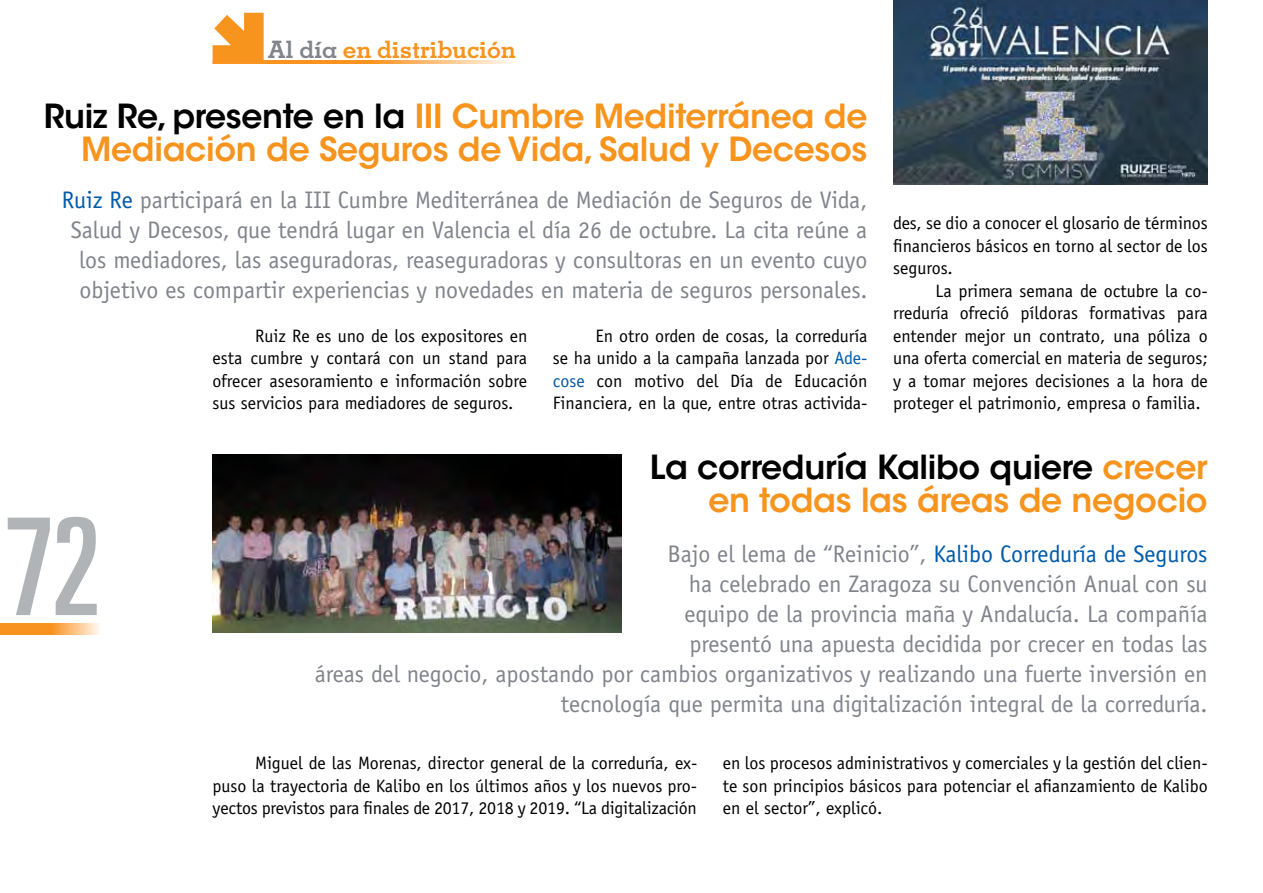
<style>
.page{position:relative;width:1263px;height:893px;background:#fff}
.page>*{position:absolute;margin:0;border:0;box-sizing:border-box;transform-origin:0 0}
.t1{font:ultra-condensed 135px "Univers LT Std";color:#b1b4b6}
.t2{font:600 33px/33px "ITC Avant Garde Std";letter-spacing:-.01em;color:#f7941e;text-align:right}
.t3{font:24px/30px "Officina Sans Std";letter-spacing:-.005em;color:#81848b;text-align:right}
.t4{font:700 24px "Memphis LT Std";letter-spacing:-.01em;color:#f7941e}
.t5{font:18px/22.5px "Officina Sans Std";color:#000;text-align:justify}
.s1{color:#81848b}
.s2{color:#000}
.s3{color:#005baa}
</style>
<div class="page">
<svg style="left:0;top:624px;width:100px;height:10px"></svg>
<svg style="left:264px;top:61px;width:249px;height:3px"></svg>
<svg style="left:213px;top:13px;width:51px;height:51px"></svg>
<img style="left:213px;top:454px;width:408px;height:179px">
<img style="left:893px;top:0;width:315px;height:184px">
<p class="t4" style="left:268px;top:35px;width:249px"><span class="s1">Al día</span> en distribución</p>
<p class="t2" style="left:44px;top:100px;width:825px"><span class="s2">Ruiz Re, presente en la</span> III Cumbre Mediterránea de<br>Mediación de Seguros de Vida, Salud y Decesos</p>
<p class="t3" style="left:62px;top:185px;width:807px"><span class="s3">Ruiz Re</span> participará en la III Cumbre Mediterránea de Mediación de Seguros de Vida, Salud y Decesos, que tendrá lugar en Valencia el día 26 de octubre. La cita reúne a los mediadores, las aseguradoras, reaseguradoras y consultoras en un evento cuyo objetivo es compartir experiencias y novedades en materia de seguros personales.</p>
<p class="t5" style="left:893px;top:212px;width:316px">des, se dio a conocer el glosario de términos</p>
<p class="t5" style="left:893px;top:234px;width:316px">financieros básicos en torno al sector de los</p>
<p class="t5" style="left:893px;top:257px;width:61px">seguros.</p>
<p class="t5" style="left:935px;top:279px;width:274px">La primera semana de octubre la co-</p>
<p class="t5" style="left:893px;top:302px;width:316px">rreduría ofreció píldoras formativas para</p>
<p class="t5" style="left:893px;top:324px;width:316px">entender mejor un contrato, una póliza o</p>
<p class="t5" style="left:893px;top:347px;width:316px">una oferta comercial en materia de seguros;</p>
<p class="t5" style="left:893px;top:369px;width:316px">y a tomar mejores decisiones a la hora de</p>
<p class="t5" style="left:893px;top:392px;width:309px">proteger el patrimonio, empresa o familia.</p>
<p class="t2" style="left:650px;top:450px;width:559px"><span class="s2">La correduría Kalibo quiere</span> crecer en todas las áreas de negocio</p>
<p class="t3" style="left:315px;top:539px;width:894px">Bajo el lema de “Reinicio”, <span class="s3">Kalibo Correduría de Seguros<br></span>ha celebrado en Zaragoza su Convención Anual con su<br>equipo de la provincia maña y Andalucía. La compañía<br>presentó una apuesta decidida por crecer en todas las<br>áreas del negocio, apostando por cambios organizativos y realizando una fuerte inversión en tecnología que permita una digitalización integral de la correduría.</p>
<p class="t5" style="left:213px;top:752px;width:486px;text-indent:43px">Miguel de las Morenas, director general de la correduría, ex&shy;puso la trayectoria de Kalibo en los últimos años y los nuevos pro&shy;yectos previstos para finales de 2017, 2018 y 2019. “La digitalización</p>
<p class="t5" style="left:723px;top:752px;width:486px">en los procesos administrativos y comerciales y la gestión del clien&shy;te son principios básicos para potenciar el afianzamiento de Kalibo en el sector”, explicó.</p>
<p class="t5" style="left:213px;top:324px;width:316px;text-indent:43px">Ruiz Re es uno de los expositores en esta cumbre y contará con un stand para ofrecer asesoramiento e información sobre sus servicios para mediadores de seguros.</p>
<p class="t5" style="left:553px;top:324px;width:316px;text-indent:43px">En otro orden de cosas, la correduría se ha unido a la campaña lanzada por <span class="s3">Ade&shy;cose</span> con motivo del Día de Educación Financiera, en la que, entre otras activida-</p>
<p class="t1" style="left:4px;top:490px;width:99px">72</p>
</div>
